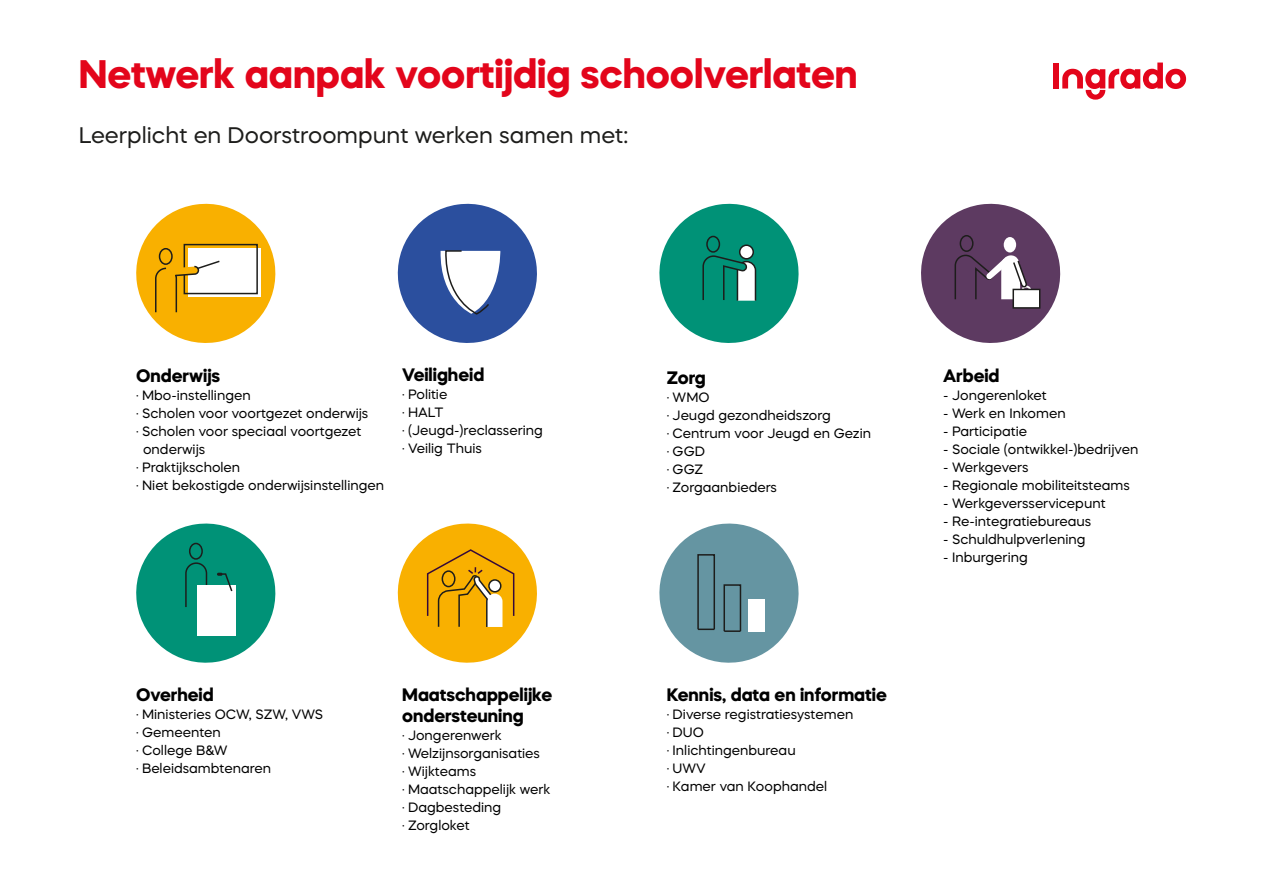
<style>
.page{position:relative;width:1263px;height:893px;background:#fff}
.page>*{position:absolute;margin:0;border:0;box-sizing:border-box;transform-origin:0 0}
.t1{font:700 39.75px "Mazzard H";color:#e3051b}
.t2{font:22.5px "Mazzard H";color:#1d1d1b}
.t3{font:700 18px/21.6px "Mazzard H";color:#000}
.t4{font:13.5px/18px "Mazzard H";color:#000}
.s1{font-size:12px}
</style>
<div class="page">
<div style="left:1052px;top:63px;width:6px;height:26px;background:#e3051b"></div>
<svg style="left:1062px;top:63px;width:124px;height:37px"></svg>
<svg style="left:136px;top:203px;width:140px;height:140px"></svg>
<svg style="left:659px;top:203px;width:140px;height:140px"></svg>
<svg style="left:136px;top:523px;width:140px;height:140px"></svg>
<svg style="left:397px;top:523px;width:140px;height:140px"></svg>
<svg style="left:397px;top:203px;width:140px;height:140px"></svg>
<svg style="left:659px;top:523px;width:140px;height:140px"></svg>
<div style="left:723px;top:584px;width:18px;height:48px;border:2px solid #1d1d1b"></div>
<div style="left:748px;top:599px;width:17px;height:32px;background:#fff"></div>
<svg style="left:921px;top:203px;width:140px;height:140px"></svg>
<h1 class="t1" style="left:79px;top:48px;width:780px">Netwerk aanpak voortijdig schoolverlaten</h1>
<h2 class="t2" style="left:79px;top:121px;width:551px">Leerplicht en Doorstroompunt werken samen met:</h2>
<h3 class="t3" style="left:136px;top:365px;width:86px">Onderwijs</h3>
<p class="t4" style="left:136px;top:386px;width:116px"><span class="s1">·</span> Mbo-instellingen</p>
<p class="t4" style="left:136px;top:404px;width:234px"><span class="s1">·</span> Scholen voor voortgezet onderwijs</p>
<p class="t4" style="left:136px;top:422px;width:226px"><span class="s1">·</span> Scholen voor speciaal voortgezet</p>
<p class="t4" style="left:143px;top:440px;width:64px">onderwijs</p>
<p class="t4" style="left:136px;top:458px;width:106px"><span class="s1">·</span> Praktijkscholen</p>
<p class="t4" style="left:136px;top:476px;width:249px"><span class="s1">·</span> Niet bekostigde onderwijsinstellingen</p>
<h3 class="t3" style="left:402px;top:363px;width:84px">Veiligheid</h3>
<p class="t4" style="left:402px;top:385px;width:142px"><span class="s1">·</span> Politie<br><span class="s1">·</span> HALT<br><span class="s1">·</span> (Jeugd-)reclassering <span class="s1">·</span> Veilig Thuis</p>
<h3 class="t3" style="left:136px;top:683px;width:79px">Overheid</h3>
<p class="t4" style="left:136px;top:705px;width:189px"><span class="s1">·</span> Ministeries OCW, SZW, VWS <span class="s1">·</span> Gemeenten<br><span class="s1">·</span> College B&amp;W<br><span class="s1">·</span> Beleidsambtenaren</p>
<h3 class="t3" style="left:402px;top:683px;width:151px">Maatschappelijke ondersteuning</h3>
<p class="t4" style="left:402px;top:726px;width:150px"><span class="s1">·</span> Jongerenwerk<br><span class="s1">·</span> Welzijnsorganisaties<br><span class="s1">·</span> Wijkteams<br><span class="s1">·</span> Maatschappelijk werk <span class="s1">·</span> Dagbesteding<br><span class="s1">·</span> Zorgloket</p>
<h3 class="t3" style="left:667px;top:366px;width:41px">Zorg</h3>
<p class="t4" style="left:667px;top:388px;width:206px"><span class="s1">·</span> WMO<br><span class="s1">·</span> Jeugd gezondheidszorg<br><span class="s1">·</span> Centrum voor Jeugd en Gezin <span class="s1">·</span> GGD<br><span class="s1">·</span> GGZ<br><span class="s1">·</span> Zorgaanbieders</p>
<h3 class="t3" style="left:667px;top:683px;width:222px">Kennis, data en informatie</h3>
<p class="t4" style="left:667px;top:705px;width:188px"><span class="s1">·</span> Diverse registratiesystemen <span class="s1">·</span> DUO<br><span class="s1">·</span> Inlichtingenbureau<br><span class="s1">·</span> UWV<br><span class="s1">·</span> Kamer van Koophandel</p>
<h3 class="t3" style="left:943px;top:365px;width:58px">Arbeid</h3>
<p class="t4" style="left:943px;top:386px;width:105px">- Jongerenloket</p>
<p class="t4" style="left:943px;top:404px;width:124px">- Werk en Inkomen</p>
<p class="t4" style="left:943px;top:422px;width:85px">- Participatie</p>
<p class="t4" style="left:943px;top:440px;width:197px">- Sociale (ontwikkel-)bedrijven</p>
<p class="t4" style="left:943px;top:458px;width:87px">- Werkgevers</p>
<p class="t4" style="left:943px;top:476px;width:188px">- Regionale mobiliteitsteams</p>
<p class="t4" style="left:943px;top:494px;width:164px">- Werkgeversservicepunt</p>
<p class="t4" style="left:943px;top:512px;width:150px">- Re-integratiebureaus</p>
<p class="t4" style="left:943px;top:530px;width:144px">- Schuldhulpverlening</p>
<p class="t4" style="left:943px;top:548px;width:86px">- Inburgering</p>
</div>
